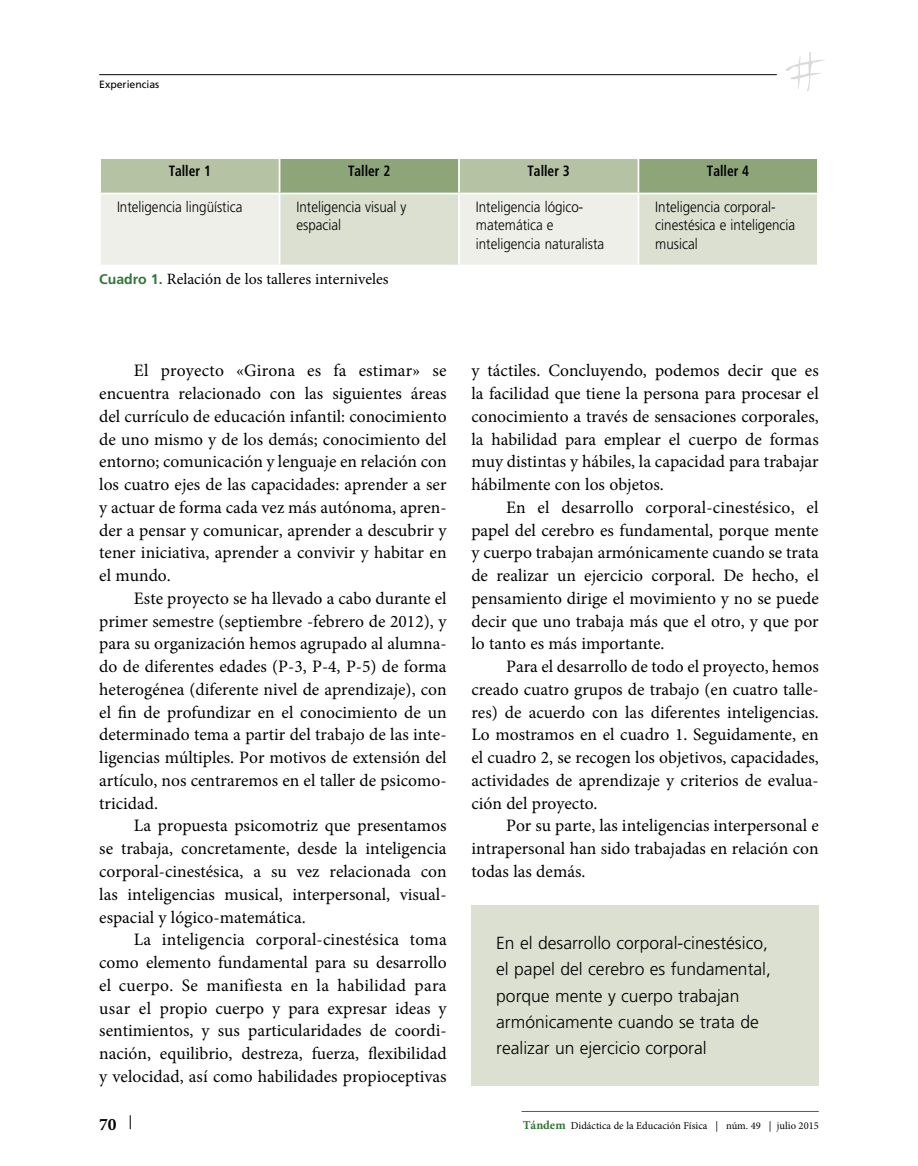
<style>
.page{position:relative;width:918px;height:1166px;background:#fff}
.page>*{position:absolute;margin:0;border:0;box-sizing:border-box;transform-origin:0 0}
.t1{font:17.5px/22.8px "Minion Pro";color:#000;text-align:justify}
.t2{font:300 17.5px/26.2px "Frutiger LT Std";color:#000}
.t3{font:700 17.5px "Minion Pro";color:#000}
.t4{font:15.75px "Minion Pro";color:#000}
.t5{font:300 14.88px/18.7px "Frutiger LT Std";color:#000;scale:.9 1}
.t6{font:700 condensed 14.88px "Frutiger LT Std";color:#000;scale:.9 1}
.t7{font:10.5px "Minion Pro";color:#000}
.t8{font:10.5px "Frutiger LT Std";color:#000}
.s1{font-family:"Frutiger LT Std";font-weight:700;font-size:14px;color:#307634}
.s2{font-weight:700;font-size:12.25px;color:#307634}
</style>
<div class="page">
<hr style="left:99px;top:74px;width:678px;height:1px;background:#000">
<svg style="left:786px;top:52px;width:39px;height:39px"></svg>
<svg style="left:130px;top:1115px;width:1px;height:14px"></svg>
<hr style="left:521px;top:1111px;width:298px;height:1px;background:#307634">
<svg style="left:101px;top:159px;width:716px;height:106px;background:#cfd7c4"></svg>
<hr style="left:279px;top:193px;width:180px;height:1px;background:#fff">
<hr style="left:459px;top:193px;width:179px;height:1px;background:#fff">
<hr style="left:638px;top:193px;width:181px;height:1px;background:#fff">
<hr style="left:99px;top:193px;width:180px;height:1px;background:#fff">
<hr style="left:279px;top:159px;width:1px;height:34px;background:#fff">
<hr style="left:279px;top:194px;width:1px;height:71px;background:#fff">
<hr style="left:458px;top:159px;width:2px;height:34px;background:#fff">
<hr style="left:458px;top:194px;width:2px;height:71px;background:#fff">
<hr style="left:637px;top:159px;width:2px;height:34px;background:#fff">
<hr style="left:637px;top:194px;width:2px;height:71px;background:#fff">
<div style="left:471px;top:905px;width:348px;height:180px;background:#dbe0d1"></div>
<p class="t8" style="left:99px;top:78px;width:62px">Experiencias</p>
<p class="t6" style="left:169px;top:162px;width:48px">Taller 1</p>
<p class="t6" style="left:348px;top:162px;width:48px">Taller 2</p>
<p class="t6" style="left:527px;top:162px;width:48px">Taller 3</p>
<p class="t6" style="left:707px;top:162px;width:48px">Taller 4</p>
<p class="t5" style="left:117px;top:197px;width:141px">Inteligencia lingüística</p>
<p class="t5" style="left:296px;top:197px;width:124px">Inteligencia visual y espacial</p>
<p class="t5" style="left:476px;top:197px;width:144px">Inteligencia lógico&shy;matemática e inteligencia naturalista</p>
<p class="t5" style="left:655px;top:197px;width:157px">Inteligencia corporal&shy;cinestésica e inteligencia musical</p>
<p class="t4" style="left:99px;top:269px;width:291px"><span class="s1">Cuadro 1.</span> Relación de los talleres interniveles</p>
<p class="t1" style="left:99px;top:359px;width:349px;text-indent:35px">El proyecto «Girona es fa estimar» se encuentra relacionado con las siguientes áreas del currículo de educación infantil: conocimiento de uno mismo y de los demás; conocimiento del entorno; comunicación y lenguaje en relación con los cuatro ejes de las capacidades: aprender a ser y actuar de forma cada vez más autónoma, apren&shy;der a pensar y comunicar, aprender a descubrir y tener iniciativa, aprender a convivir y habitar en el mundo.</p>
<p class="t1" style="left:99px;top:587px;width:349px;text-indent:35px">Este proyecto se ha llevado a cabo durante el primer semestre (septiembre -febrero de 2012), y para su organización hemos agrupado al alumna&shy;do de diferentes edades (P-3, P-4, P-5) de forma heterogénea (diferente nivel de aprendizaje), con el fin de profundizar en el conocimiento de un determinado tema a partir del trabajo de las inte&shy;ligencias múltiples. Por motivos de extensión del artículo, nos centraremos en el taller de psicomo&shy;tricidad.</p>
<p class="t1" style="left:99px;top:814px;width:349px;text-indent:35px">La propuesta psicomotriz que presentamos se trabaja, concretamente, desde la inteligencia corporal-cinestésica, a su vez relacionada con las inteligencias musical, interpersonal, visual&shy;espacial y lógico-matemática.</p>
<p class="t1" style="left:99px;top:928px;width:349px;text-indent:35px">La inteligencia corporal-cinestésica toma como elemento fundamental para su desarrollo el cuerpo. Se manifiesta en la habilidad para usar el propio cuerpo y para expresar ideas y sentimientos, y sus particularidades de coordi&shy;nación, equilibrio, destreza, fuerza, flexibilidad y velocidad, así como habilidades propioceptivas</p>
<p class="t1" style="left:471px;top:359px;width:349px">y táctiles. Concluyendo, podemos decir que es la facilidad que tiene la persona para procesar el conocimiento a través de sensaciones corporales, la habilidad para emplear el cuerpo de formas muy distintas y hábiles, la capacidad para trabajar hábilmente con los objetos.</p>
<p class="t1" style="left:471px;top:496px;width:349px;text-indent:35px">En el desarrollo corporal-cinestésico, el papel del cerebro es fundamental, porque mente y cuerpo trabajan armónicamente cuando se trata de realizar un ejercicio corporal. De hecho, el pensamiento dirige el movimiento y no se puede decir que uno trabaja más que el otro, y que por lo tanto es más importante.</p>
<p class="t1" style="left:471px;top:655px;width:349px;text-indent:35px">Para el desarrollo de todo el proyecto, hemos creado cuatro grupos de trabajo (en cuatro talle&shy;res) de acuerdo con las diferentes inteligencias.<br>Lo mostramos en el cuadro 1. Seguidamente, en el cuadro 2, se recogen los objetivos, capacidades, actividades de aprendizaje y criterios de evalua&shy;ción del proyecto.</p>
<p class="t1" style="left:471px;top:814px;width:349px;text-indent:35px">Por su parte, las inteligencias interpersonal e intrapersonal han sido trabajadas en relación con todas las demás.</p>
<p class="t2" style="left:496px;top:930px;width:276px">En el desarrollo corporal-cinestésico, el papel del cerebro es fundamental, porque mente y cuerpo trabajan armónicamente cuando se trata de realizar un ejercicio corporal</p>
<p class="t3" style="left:99px;top:1112px;width:19px">70</p>
<p class="t7" style="left:523px;top:1118px;width:297px"><span class="s2">Tándem</span> Didáctica de la Educación Física | núm. 49 | julio 2015</p>
</div>
